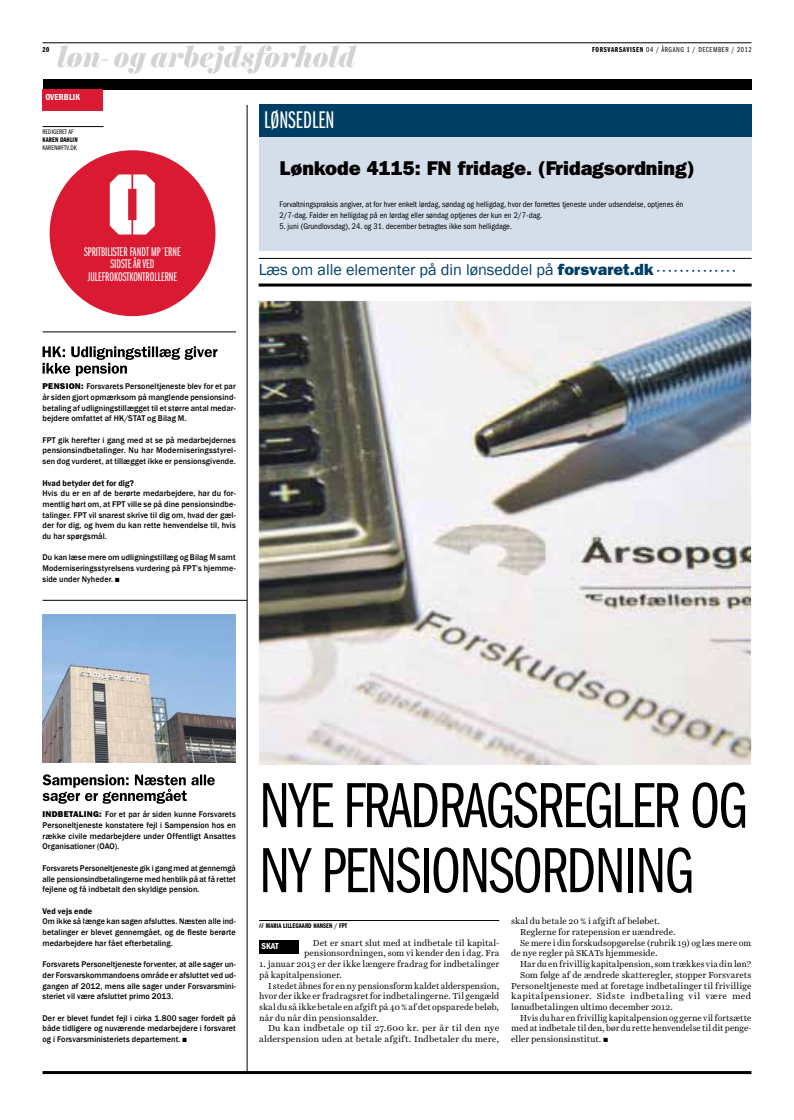
<style>
.page{position:relative;width:794px;height:1120px;background:#fff}
.page>*{position:absolute;margin:0;border:0;box-sizing:border-box;transform-origin:0 0}
.t1{font:87px "United Sans Semi Cond Stencil";color:#fff}
.t2{font:66px/65px "ITC Franklin Gothic Std Bk Cp";letter-spacing:-.025em;color:#000;scale:.95 1}
.t3{font:italic 900 28px "Harriet Display";letter-spacing:-.01em;color:#d1d3d4}
.t4{font:25px "ITC Franklin Gothic Std Bk X Cp";color:#fff}
.t5{font:20px "ITC Franklin Gothic Std Hvy";color:#000}
.t6{font:16.2px "Franklin Gothic";color:#003f65}
.t7{font:13px/12px "ITC Franklin Gothic Std Bk X Cp";color:#fff;text-align:center}
.t8{font:9px "ITC Franklin Gothic Std Dm Cd";letter-spacing:.01em;color:#fff}
.t9{font:8.8px/10.7px "Harriet Text";letter-spacing:.005em;color:#000;text-align:right}
.t10{font:8.8px/10.7px "Harriet Text";letter-spacing:.005em;color:#000;text-align:right;scale:1.05 1}
.t11{font:8.8px "Harriet Text";letter-spacing:.045em;color:#000;scale:1.05 1}
.t12{font:500 8.5px/10.7px "Franklin Gothic";letter-spacing:.01em;color:#000;text-align:justify;scale:.96 1}
.t13{font:500 8.5px/10.7px "Franklin Gothic";letter-spacing:.01em;color:#000;text-align:justify;scale:.94 1}
.t14{font:600 8.5px "Franklin Gothic";letter-spacing:.015em;color:#000;scale:.96 1}
.t15{font:condensed 8.4px/10.7px "ITC Franklin Gothic Std";color:#000}
.t16{font:7.5px "ITC Franklin Gothic Std Bk Cp";letter-spacing:.08em;color:#000}
.t17{font:7.5px "ITC Franklin Gothic Std Dm Cp";color:#000}
.t18{font:7px "ITC Franklin Gothic Std Dm Cp";letter-spacing:.01em;color:#000}
.t19{font:7px "ITC Franklin Gothic Std Bk Cp";letter-spacing:.01em;color:#000}
.s1{font-family:"ITC Franklin Gothic Std Dm Cp"}
.s2{font-family:"ITC Franklin Gothic Std Hvy"}
.s3{font-family:"ITC Franklin Gothic Std Hvy";font-weight:400}
.s4{font-family:"ITC Franklin Gothic Std Bk Cp"}
</style>
<div class="page">
<hr style="left:43px;top:43px;width:708px;height:1px;background:#000">
<hr style="left:43px;top:1071px;width:708px;height:3px;background:#000">
<div style="left:43px;top:79px;width:708px;height:10px;background:#000"></div>
<hr style="left:43px;top:126px;width:60px;height:1px;background:#000">
<div style="left:259px;top:132px;width:492px;height:119px;background:#d3deea"></div>
<div style="left:259px;top:105px;width:492px;height:32px;background:#003f65"></div>
<svg style="left:43px;top:774px;width:172px;height:30px"></svg>
<svg style="left:43px;top:346px;width:174px;height:30px"></svg>
<img style="left:42px;top:615px;width:194px;height:148px">
<hr style="left:43px;top:600px;width:204px;height:1px;background:#000">
<hr style="left:43px;top:332px;width:193px;height:1px;background:#000">
<hr style="left:247px;top:105px;width:1px;height:967px;background:#000">
<hr style="left:259px;top:283px;width:492px;height:3px;background:#000">
<hr style="left:259px;top:258px;width:492px;height:1px;background:#000">
<div style="left:43px;top:89px;width:60px;height:22px;background:#da1a32"></div>
<div style="left:50px;top:150px;width:165px;height:166px;background:#da1a32;border-radius:50%"></div>
<hr style="left:259px;top:920px;width:240px;height:1px;background:#000">
<div style="left:259px;top:939px;width:39px;height:14px;background:#000"></div>
<img style="left:261px;top:302px;width:488px;height:461px">
<h3 class="t3" style="left:57px;top:38px;width:300px">løn- og arbejdsforhold</h3>
<p class="t17" style="left:43px;top:45px;width:8px">20</p>
<p class="t16" style="left:592px;top:45px;width:161px"><span class="s1">FORSVARSAVISEN</span> 04 / ÅRGANG 1 / DECEMBER / 2012</p>
<p class="t8" style="left:45px;top:92px;width:36px">OVERBLIK</p>
<p class="t19" style="left:43px;top:128px;width:33px">REDIGERET AF</p>
<p class="t18" style="left:43px;top:136px;width:37px">KAREN DAHLIN</p>
<p class="t19" style="left:43px;top:144px;width:36px">KAREN@FTV.DK</p>
<h1 class="t1" style="left:107px;top:160px;width:52px">0</h1>
<h3 class="t7" style="left:84px;top:246px;width:98px">SPRITBILISTER FANDT MP´ERNE<br>SIDSTE ÅR VED</h3>
<h3 class="t7" style="left:88px;top:271px;width:91px">JULEFROKOSTKONTROLLERNE</h3>
<h3 class="t4" style="left:264px;top:107px;width:72px">LØNSEDLEN</h3>
<h3 class="t5" style="left:279px;top:156px;width:416px">Lønkode 4115: FN fridage. (Fridagsordning)</h3>
<p class="t15" style="left:279px;top:199px;width:405px">Forvaltningspraksis angiver, at for hver enkelt lørdag, søndag og helligdag, hvor der forrettes tjeneste under udsendelse, optjenes én<br>2/7-dag. Falder en helligdag på en lørdag eller søndag optjenes der kun en 2/7-dag.</p>
<p class="t15" style="left:279px;top:221px;width:234px">5. juni (Grundlovsdag), 24. og 31. december betragtes ikke som helligdage.</p>
<h3 class="t6" style="left:259px;top:259px;width:478px">Læs om alle elementer på din lønseddel på <span class="s2">forsvaret.dk</span> · · · · · · · · · · · · · ·</h3>
<p class="t12" style="left:43px;top:381px;width:203px"><span class="s3">PENSION:</span> Forsvarets Personeltjeneste blev for et par år siden gjort opmærksom på manglende pensionsind&shy;betaling af udligningstillægget til et større antal medar&shy;bejdere omfattet af HK/STAT og Bilag M.</p>
<p class="t12" style="left:43px;top:435px;width:203px">FPT gik herefter i gang med at se på medarbejdernes pensionsindbetalinger. Nu har Moderniseringsstyrel&shy;sen dog vurderet, at tillægget ikke er pensionsgivende.</p>
<p class="t14" style="left:43px;top:477px;width:97px">Hvad betyder det for dig?</p>
<p class="t12" style="left:43px;top:488px;width:203px">Hvis du er en af de berørte medarbejdere, har du for&shy;mentlig hørt om, at FPT ville se på dine pensionsindbe&shy;talinger. FPT vil snarest skrive til dig om, hvad der gæl&shy;der for dig, og hvem du kan rette henvendelse til, hvis du har spørgsmål.</p>
<p class="t12" style="left:43px;top:552px;width:203px">Du kan læse mere om udligningstillæg og Bilag M samt Moderniseringsstyrelsens vurdering på FPT’s hjemme&shy;side under Nyheder. ■</p>
<p class="t12" style="left:43px;top:809px;width:203px"><span class="s3">INDBETALI NG:</span> For et par år siden kunne Forsvarets Personeltjeneste konstatere fejl i Sampension hos en række civile medarbejdere under Offentligt Ansattes Organisationer (OAO).</p>
<p class="t13" style="left:43px;top:863px;width:207px">Forsvarets Personeltjeneste gik i gang med at gennemgå alle pensionsindbetalingerne med henblik på at få rettet fejlene og få indbetalt den skyldige pension.</p>
<p class="t14" style="left:43px;top:905px;width:53px">Ved vejs ende</p>
<p class="t12" style="left:43px;top:916px;width:203px">Om ikke så længe kan sagen afsluttes. Næsten alle ind&shy;betalinger er blevet gennemgået, og de fleste berørte medarbejdere har fået efterbetaling.</p>
<p class="t12" style="left:43px;top:959px;width:203px">Forsvarets Personeltjeneste forventer, at alle sager un&shy;der Forsvarskommandoens område er afsluttet ved ud&shy;gangen af 2012, mens alle sager under Forsvarsmini&shy;steriet vil være afsluttet primo 2013.</p>
<p class="t12" style="left:43px;top:1012px;width:203px">Der er blevet fundet fejl i cirka 1.800 sager fordelt på både tidligere og nuværende medarbejdere i forsvaret og i Forsvarsministeriets departement. ■</p>
<h2 class="t2" style="left:259px;top:774px;width:515px">NYE FRADRAGSREGLER OG<br>NY PENSIONSORDNING</h2>
<p class="t18" style="left:259px;top:922px;width:90px"><span class="s4">AF</span> MARIA LILLEGAARD HANSEN / FPT</p>
<p class="t9" style="left:304px;top:937px;width:197px">Det er snart slut med at indbetale til kapital&shy;pensionsordningen, som vi kender den i dag. Fra</p>
<p class="t9" style="left:259px;top:958px;width:242px;text-align:left">1. januar 2013 er der ikke længere fradrag for indbetalinger på kapitalpensioner.</p>
<p class="t9" style="left:259px;top:980px;width:242px;text-align:justify;text-indent:9px">I stedet åbnes for en ny pensionsform kaldet alderspension, hvor der ikke er fradragsret for indbetalingerne. Til gengæld skal du så ikke betale en afgift på 40 % af det opsparede beløb, når du når din pensionsalder.</p>
<p class="t10" style="left:259px;top:1023px;width:230px">Du kan indbetale op til 27.600 kr. per år til den nye alderspension uden at betale afgift. Indbetaler du mere,</p>
<p class="t9" style="left:511px;top:916px;width:150px">skal du betale 20 % i afgift af beløbet.</p>
<p class="t9" style="left:520px;top:926px;width:157px">Reglerne for ratepension er uændrede.</p>
<p class="t9" style="left:520px;top:937px;width:233px">Se mere i din forskudsopgørelse (rubrik 19) og læs mere om</p>
<p class="t9" style="left:511px;top:948px;width:148px">de nye regler på SKATs hjemmeside.</p>
<p class="t9" style="left:520px;top:958px;width:233px">Har du en frivillig kapitalpension, som trækkes via din løn?</p>
<p class="t9" style="left:520px;top:969px;width:233px">Som følge af de ændrede skatteregler, stopper Forsvarets</p>
<p class="t9" style="left:511px;top:980px;width:241px">Personeltjeneste med at foretage indbetalinger til frivillige</p>
<p class="t11" style="left:511px;top:990px;width:230px">kapitalpensioner. Sidste indbetaling vil være med</p>
<p class="t9" style="left:511px;top:1001px;width:163px">lønudbetalingen ultimo december 2012.</p>
<p class="t9" style="left:520px;top:1012px;width:233px">Hvis du har en frivillig kapitalpension og gerne vil fortsætte</p>
<p class="t9" style="left:511px;top:1023px;width:242px">med at indbetale til den, bør du rette henvendelse til dit penge-</p>
<p class="t9" style="left:511px;top:1033px;width:98px">eller pensionsinstitut. ■</p>
<p class="t8" style="left:262px;top:940px;width:19px">SKAT</p>
</div>
